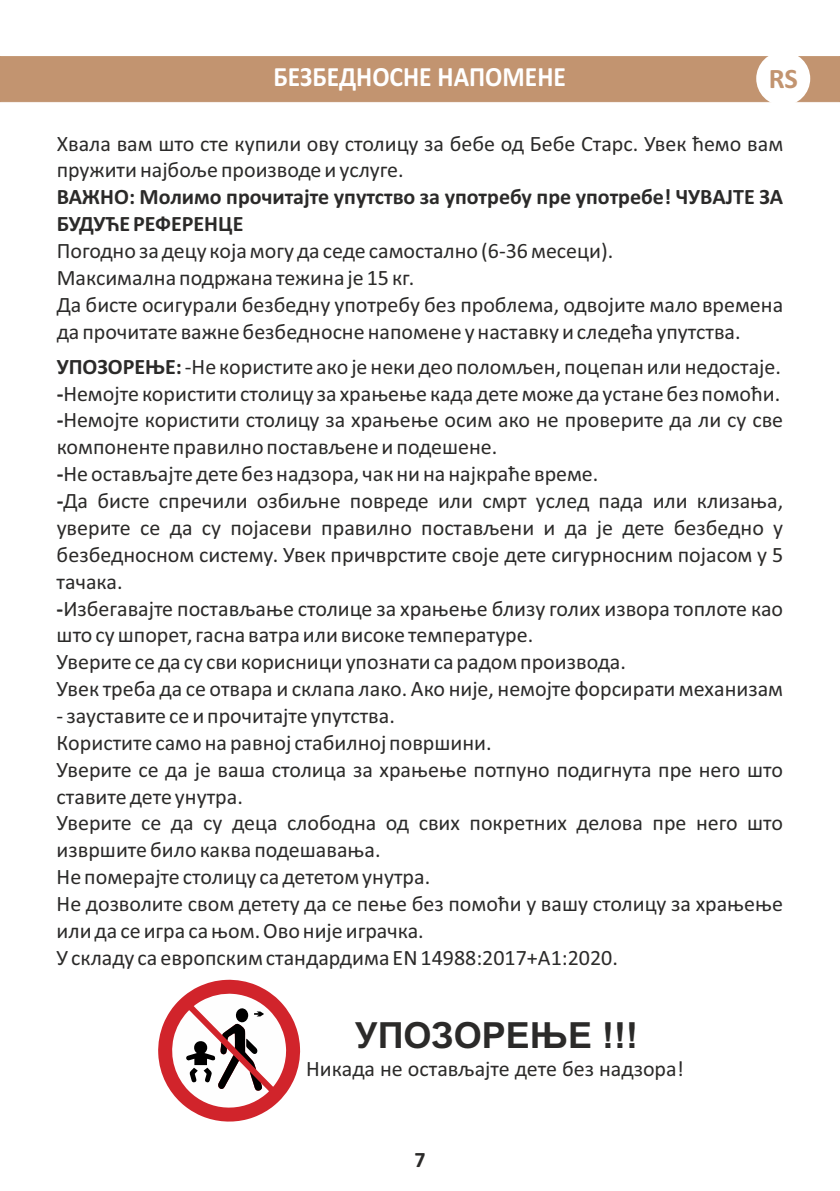
<style>
.page{position:relative;width:840px;height:1191px;background:#fff}
.page>*{position:absolute;margin:0;border:0;box-sizing:border-box;transform-origin:0 0}
.t1{font:700 36px "Arial";color:#2b2a29}
.t2{font:700 28.4px "Calibri";color:#c29470}
.t3{font:700 28px "Calibri";color:#fff;scale:.91 1}
.t4{font:22px/26.8px "Calibri";color:#2b2a29}
.t5{font:700 22px/26.8px "Calibri";color:#2b2a29}
.s1{font-weight:700}
</style>
<div class="page">
<div style="left:0;top:56px;width:839px;height:46px;background:#c29470"></div>
<svg style="left:158px;top:979px;width:142px;height:143px"></svg>
<div style="left:755px;top:52px;width:54px;height:54px;background:#fff;border-radius:50%"></div>
<p class="t3" style="left:273px;top:65px;width:323px">БЕЗБЕДНОСНЕ НАПОМЕНЕ</p>
<p class="t2" style="left:768px;top:66px;width:31px">RS</p>
<p class="t4" style="left:57px;top:132px;width:727px">Хвала вам што сте купили ову столицу за бебе од Бебе Старс. Увек ћемо вам пружити најбоље производе и услуге.</p>
<p class="t5" style="left:57px;top:185px;width:727px">ВАЖНО: Молимо прочитајте упутство за употребу пре употребе! ЧУВАЈТЕ ЗА<br>БУДУЋЕ РЕФЕРЕНЦЕ</p>
<p class="t4" style="left:57px;top:239px;width:727px">Погодно за децу која могу да седе самостално (6-36 месеци).<br>Максимална подржана тежина је 15 кг.<br>Да бисте осигурали безбедну употребу без проблема, одвојите мало времена да прочитате важне безбедносне напомене у наставку и следећа упутства.</p>
<p class="t4" style="left:57px;top:355px;width:727px"><span class="s1">УПОЗОРЕЊЕ:</span> -Не користите ако је неки део поломљен, поцепан или недостаје. <span class="s1">-</span>Немојте користити столицу за храњење када дете може да устане без помоћи. <span class="s1">-</span>Немојте користити столицу за храњење осим ако не проверите да ли су све компоненте правилно постављене и подешене.<br><span class="s1">-</span>Не остављајте дете без надзора, чак ни на најкраће време.<br><span class="s1">-</span>Да бисте спречили озбиљне повреде или смрт услед пада или клизања, уверите се да су појасеви правилно постављени и да је дете безбедно у безбедносном систему. Увек причврстите своје дете сигурносним појасом у 5 тачака.<br><span class="s1">-</span>Избегавајте постављање столице за храњење близу голих извора топлоте као што су шпорет, гасна ватра или високе температуре.<br>Уверите се да су сви корисници упознати са радом производа.<br>Увек треба да се отвара и склапа лако. Ако није, немојте форсирати механизам</p>
<p class="t4" style="left:57px;top:704px;width:727px">- зауставите се и прочитајте упутства.<br>Користите само на равној стабилној површини.<br>Уверите се да је ваша столица за храњење потпуно подигнута пре него што ставите дете унутра.<br>Уверите се да су деца слободна од свих покретних делова пре него што извршите било каква подешавања.<br>Не померајте столицу са дететом унутра.<br>Не дозволите свом детету да се пење без помоћи у вашу столицу за храњење или да се игра са њом. Ово није играчка.<br>У складу са европским стандардима ЕN14988:2017+А1:2020.</p>
<h1 class="t1" style="left:355px;top:1021px;width:284px">УПОЗОРЕЊЕ !!!</h1>
<p class="t4" style="left:306px;top:1057px;width:379px">Никада не остављајте дете без надзора!</p>
<p class="t5" style="left:414px;top:1148px;width:13px">7</p>
</div>
